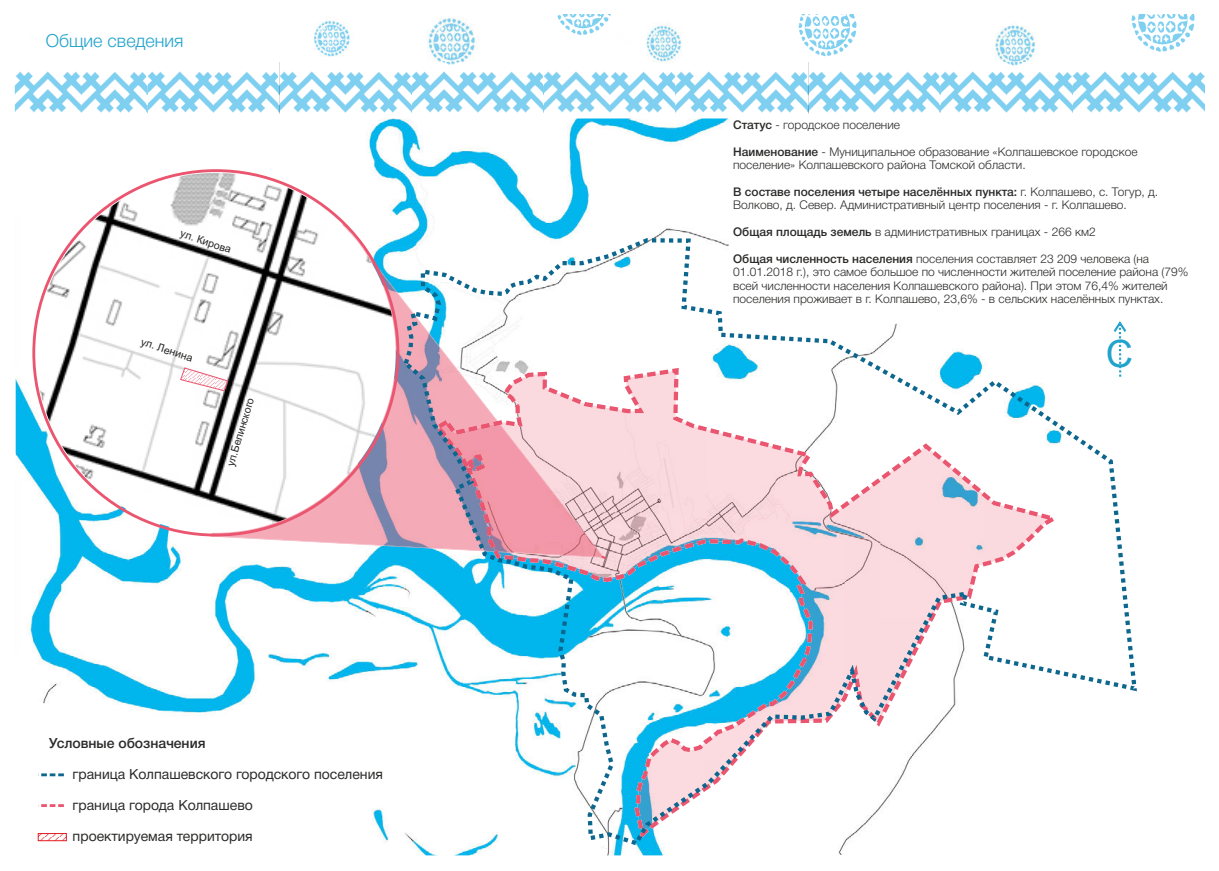
<style>
.page{position:relative;width:1219px;height:871px;background:#fff}
.page>*{position:absolute;margin:0;border:0;box-sizing:border-box;transform-origin:0 0}
.t1{font:37.9px "Arial";color:#22a3cc}
.t2{font:300 18px "Helvetica Neue Cyr";color:#22a3cc}
.t3{font:14px "Helvetica Neue Cyr";color:#2b2a29}
.t4{font:500 14px "Helvetica Neue Cyr";color:#2b2a29}
.t5{font:300 12px/13.4px "Helvetica Neue Cyr";color:#2b2a29}
.t6{font:10.7px "Arial";color:#2b2a29}
.s1{font-family:"Leto Sans Condensed";font-weight:100;font-size:16px;color:#fefefe}
.s2{font-weight:500}
</style>
<div class="page">
<img style="left:16px;top:118px;width:827px;height:737px">
<img style="left:314px;top:19px;width:36px;height:38px">
<img style="left:427px;top:18px;width:50px;height:45px">
<img style="left:798px;top:15px;width:59px;height:42px">
<img style="left:557px;top:15px;width:54px;height:20px">
<img style="left:646px;top:22px;width:35px;height:40px">
<img style="left:995px;top:25px;width:40px;height:38px">
<img style="left:1131px;top:15px;width:64px;height:37px">
<img style="left:14px;top:63px;width:1191px;height:51px">
<img style="left:147px;top:63px;width:1px;height:51px">
<img style="left:279px;top:63px;width:1px;height:51px">
<img style="left:411px;top:63px;width:1px;height:51px">
<img style="left:543px;top:63px;width:1px;height:51px">
<img style="left:676px;top:63px;width:1px;height:51px">
<img style="left:807px;top:63px;width:1px;height:51px">
<img style="left:940px;top:63px;width:1px;height:51px">
<img style="left:1072px;top:63px;width:1px;height:51px">
<img style="left:210px;top:223px;width:288px;height:328px">
<svg style="left:400px;top:236px;width:737px;height:612px"></svg>
<svg style="left:601px;top:555px;width:5px;height:4px"></svg>
<svg style="left:38px;top:773px;width:26px;height:3px"></svg>
<svg style="left:38px;top:803px;width:26px;height:3px"></svg>
<svg style="left:40px;top:835px;width:25px;height:3px"></svg>
<div style="left:38px;top:833px;width:29px;height:7px;border:1px solid #e31e24"></div>
<svg style="left:1114px;top:321px;width:12px;height:55px"></svg>
<img style="left:36px;top:173px;width:360px;height:359px;border-radius:180px">
<svg style="left:180px;top:367px;width:48px;height:24px"></svg>
<h2 class="t2" style="left:25px;top:34px;width:159px"><span class="s1">3.1</span> Общие сведения</h2>
<p class="t6" style="left:182px;top:229px;width:54px;rotate:19deg">ул. Кирова</p>
<p class="t6" style="left:143px;top:337px;width:55px;rotate:19deg">ул. Ленина</p>
<p class="t6" style="left:226px;top:464px;width:72px;rotate:-73deg">ул.Белинского</p>
<p class="t4" style="left:49px;top:737px;width:158px">Условные обозначения</p>
<p class="t3" style="left:73px;top:768px;width:312px">граница Колпашевского городского поселения</p>
<p class="t3" style="left:73px;top:799px;width:182px">граница города Колпашево</p>
<p class="t3" style="left:73px;top:831px;width:182px">проектируемая территория</p>
<p class="t5" style="left:733px;top:119px;width:168px"><span class="s2">Статус</span> - городское поселение</p>
<p class="t5" style="left:733px;top:146px;width:406px"><span class="s2">Наименование</span> - Муниципальное образование «Колпашевское городское поселение» Колпашевского района Томской области.</p>
<p class="t5" style="left:733px;top:186px;width:427px"><span class="s2">В составе поселения четыре населённых пункта:</span> г. Колпашево, с. Тогур, д.<br>Волково, д. Север. Административный центр поселения - г. Колпашево.</p>
<p class="t5" style="left:733px;top:226px;width:364px"><span class="s2">Общая площадь земель</span> в административных границах - 266 км2</p>
<p class="t5" style="left:733px;top:253px;width:457px"><span class="s2">Общая численность населения</span> поселения составляет 23 209 человека (на 01.01.2018 г.), это самое большое по численности жителей поселение района (79% всей численности населения Колпашевского района). При этом 76,4% жителей поселения проживает в г. Колпашево, 23,6% - в сельских населённых пунктах.</p>
<h1 class="t1" style="left:1106px;top:339px;width:29px">С</h1>
</div>
